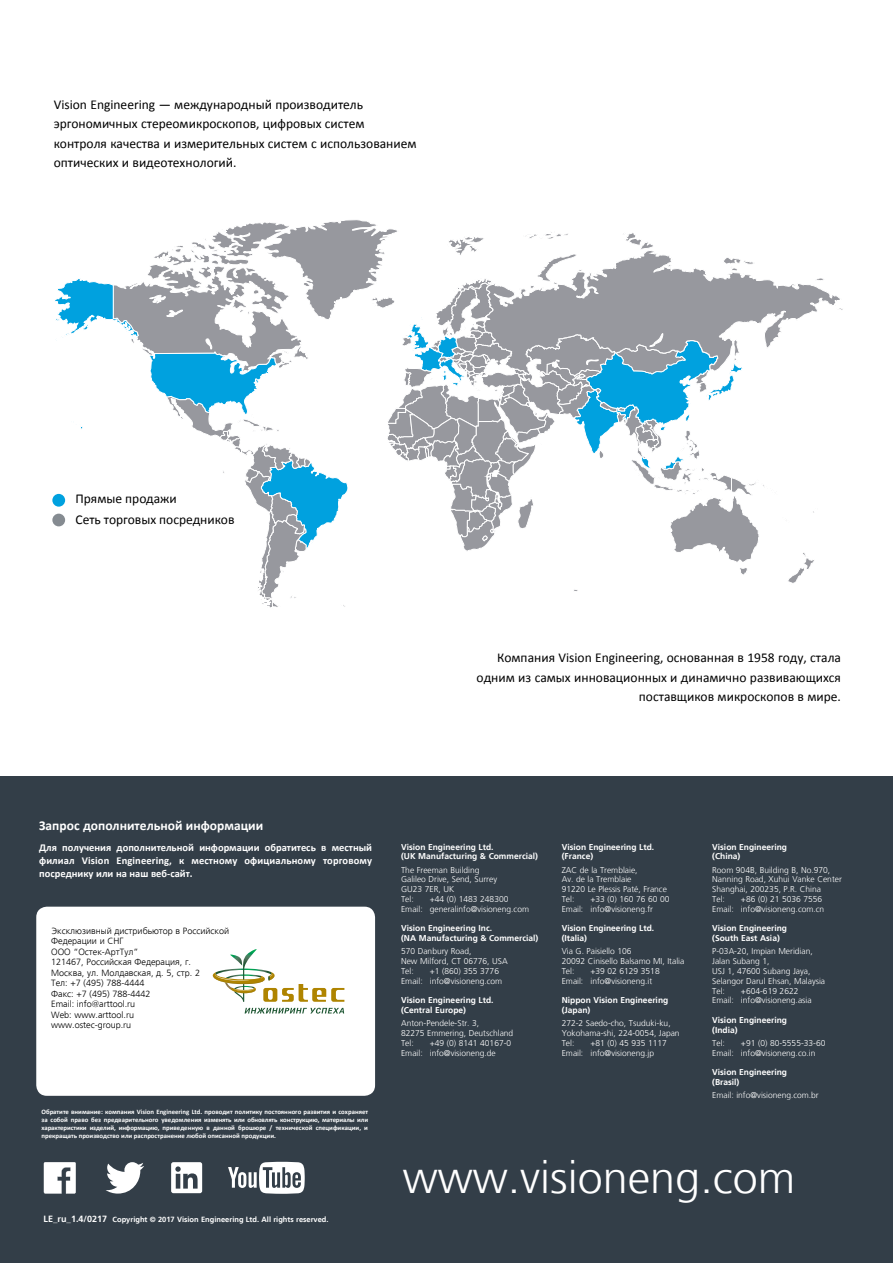
<style>
.page{position:relative;width:893px;height:1263px;background:#fff}
.page>*{position:absolute;margin:0;border:0;box-sizing:border-box;transform-origin:0 0}
.t1{font:300 45px "Frutiger LT";color:#fff}
.t2{font:13.5px/19.5px "Calibri";color:#000}
.t3{font:700 13.5px "Calibri";color:#fff}
.t4{font:700 10.5px/12.6px "Calibri";letter-spacing:.01em;color:#fff;text-align:justify}
.t5{font:300 9px/10.5px "Frutiger LTCYR";color:#000}
.t6{font:300 8.4px/9.8px "Frutiger LT";color:#fff}
.t7{font:700 8.4px/9.8px "Frutiger LT";color:#fff}
.t8{font:700 7.5px "Frutiger LT";color:#fff}
.t9{font:700 6.75px/8.1px "Calibri";color:#fff;text-align:justify}
.s1{font-size:9px}
</style>
<div class="page">
<div style="left:0;top:777px;width:893px;height:486px;background:#333e48"></div>
<div style="left:36px;top:907px;width:339px;height:189px;background:#fff;border-radius:11px"></div>
<svg style="left:228px;top:1162px;width:77px;height:32px"></svg>
<svg style="left:106px;top:1162px;width:38px;height:31px"></svg>
<svg style="left:44px;top:1162px;width:32px;height:31px"></svg>
<svg style="left:171px;top:1162px;width:31px;height:31px"></svg>
<svg style="left:55px;top:220px;width:763px;height:388px"></svg>
<div style="left:52px;top:494px;width:13px;height:13px;background:#00a1df;border-radius:50%"></div>
<div style="left:52px;top:514px;width:13px;height:12px;background:#858b91;border-radius:50%"></div>
<svg style="left:213px;top:949px;width:131px;height:53px"></svg>
<svg style="left:245px;top:1008px;width:99px;height:5px"></svg>
<h2 class="t2" style="left:54px;top:95px;width:364px">Vision Engineering — международный производитель эргономичных стереомикроскопов, цифровых систем контроля качества и измерительных систем с использованием оптических и видеотехнологий.</h2>
<h2 class="t2" style="left:76px;top:487px;width:160px;line-height:21.3px">Прямые продажи<br>Сеть торговых посредников</h2>
<h2 class="t2" style="left:477px;top:648px;width:366px;text-align:right">Компания Vision Engineering, основанная в 1958 году, стала одним из самых инновационных и динамично развивающихся поставщиков микроскопов в мире.</h2>
<h2 class="t3" style="left:39px;top:817px;width:226px">Запрос дополнительной информации</h2>
<p class="t4" style="left:39px;top:842px;width:334px">Для получения дополнительной информации обратитесь в местный филиал Vision Engineering, к местному официальному торговому посреднику или на наш веб-сайт.</p>
<p class="t5" style="left:51px;top:926px;width:179px">Эксклюзивный дистрибьютор в Российской<br>Федерации и СНГ<br>ООО “Остек-АртТул”<br>121467, Российская Федерация, г.<br>Москва, ул. Молдавская, д. 5, стр. 2<br>Тел: +7 (495) 788-4444<br>Факс: +7 (495) 788-4442<br>Email: info@arttool.ru<br>Web: www.arttool.ru<br>www.ostec-group.ru</p>
<p class="t9" style="left:42px;top:1107px;width:328px">Обратите внимание: компания Vision Engineering Ltd. проводит политику постоянного развития и сохраняет за собой право без предварительного уведомления изменять или обновлять конструкцию, материалы или характеристики изделий, информацию, приведенную в данной брошюре / технической спецификации, и прекращать производство или распространение любой описанной продукции.</p>
<p class="t8" style="left:44px;top:1215px;width:287px"><span class="s1">LE_ru_1.4/0217</span> Copyright © 2017 Vision Engineering Ltd. All rights reserved.</p>
<p class="t7" style="left:401px;top:842px;width:138px">Vision Engineering Ltd.<br>(UK Manufacturing &amp; Commercial)</p>
<p class="t6" style="left:401px;top:865px;width:98px">The Freeman Building<br>Galileo Drive, Send, Surrey<br>GU23 7ER, UK<br>Tel:</p>
<p class="t6" style="left:401px;top:894px;width:129px;text-indent:29px">+44 (0) 1483 248300<br>Email: generalinfo@visioneng.com</p>
<p class="t7" style="left:401px;top:924px;width:139px">Vision Engineering Inc.<br>(NA Manufacturing &amp; Commercial)</p>
<p class="t6" style="left:401px;top:947px;width:108px">570 Danbury Road,<br>New Milford, CT 06776, USA<br>Tel:</p>
<p class="t6" style="left:401px;top:966px;width:103px;text-indent:29px">+1 (860) 355 3776<br>Email: info@visioneng.com</p>
<p class="t7" style="left:401px;top:996px;width:94px">Vision Engineering Ltd. (Central Europe)</p>
<p class="t6" style="left:401px;top:1019px;width:114px">Anton-Pendele-Str. 3,<br>82275 Emmering, Deutschland<br>Tel:</p>
<p class="t6" style="left:401px;top:1038px;width:112px;text-indent:29px">+49 (0) 8141 40167-0<br>Email: info@visioneng.de</p>
<p class="t7" style="left:562px;top:842px;width:94px">Vision Engineering Ltd. (France)</p>
<p class="t6" style="left:562px;top:865px;width:107px">ZAC de la Tremblaie,<br>Av. de la Tremblaie<br>91220 Le Plessis Paté, France<br>Tel:</p>
<p class="t6" style="left:562px;top:894px;width:109px;text-indent:29px">+33 (0) 160 76 60 00<br>Email: info@visioneng.fr</p>
<p class="t7" style="left:562px;top:924px;width:94px">Vision Engineering Ltd. (Italia)</p>
<p class="t6" style="left:562px;top:947px;width:124px">Via G. Paisiello 106<br>20092 Cinisello Balsamo MI, Italia<br>Tel:</p>
<p class="t6" style="left:562px;top:966px;width:99px;text-indent:29px">+39 02 6129 3518<br>Email: info@visioneng.it</p>
<p class="t7" style="left:562px;top:996px;width:108px">Nippon Vision Engineering (Japan)</p>
<p class="t6" style="left:562px;top:1019px;width:119px">272-2 Saedo-cho, Tsuduki-ku,<br>Yokohama-shi, 224-0054, Japan<br>Tel:</p>
<p class="t6" style="left:562px;top:1038px;width:107px;text-indent:29px">+81 (0) 45 935 1117<br>Email: info@visioneng.jp</p>
<p class="t7" style="left:712px;top:842px;width:76px">Vision Engineering (China)</p>
<p class="t6" style="left:712px;top:865px;width:131px">Room 904B, Building B, No.970,<br>Nanning Road, Xuhui Vanke Center<br>Shanghai, 200235, P.R. China<br>Tel:</p>
<p class="t6" style="left:712px;top:894px;width:114px;text-align:right">+86 (0) 21 5036 7556<br>Email: info@visioneng.com.cn</p>
<p class="t7" style="left:712px;top:924px;width:76px">Vision Engineering (South East Asia)</p>
<p class="t6" style="left:712px;top:947px;width:114px">P-03A-20, Impian Meridian,<br>Jalan Subang 1,<br>USJ 1, 47600 Subang Jaya,<br>Selangor Darul Ehsan, Malaysia<br>Tel:</p>
<p class="t6" style="left:712px;top:986px;width:101px;text-indent:29px">+604-619 2622<br>Email: info@visioneng.asia</p>
<p class="t7" style="left:712px;top:1015px;width:76px">Vision Engineering (India)</p>
<p class="t6" style="left:712px;top:1038px;width:14px">Tel:</p>
<p class="t6" style="left:712px;top:1038px;width:115px;text-indent:29px">+91 (0) 80-5555-33-60<br>Email: info@visioneng.co.in</p>
<p class="t7" style="left:712px;top:1068px;width:76px">Vision Engineering (Brasil)</p>
<p class="t6" style="left:712px;top:1091px;width:108px">Email: info@visioneng.com.br</p>
<h1 class="t1" style="left:403px;top:1152px;width:394px">www.visioneng.com</h1>
</div>
